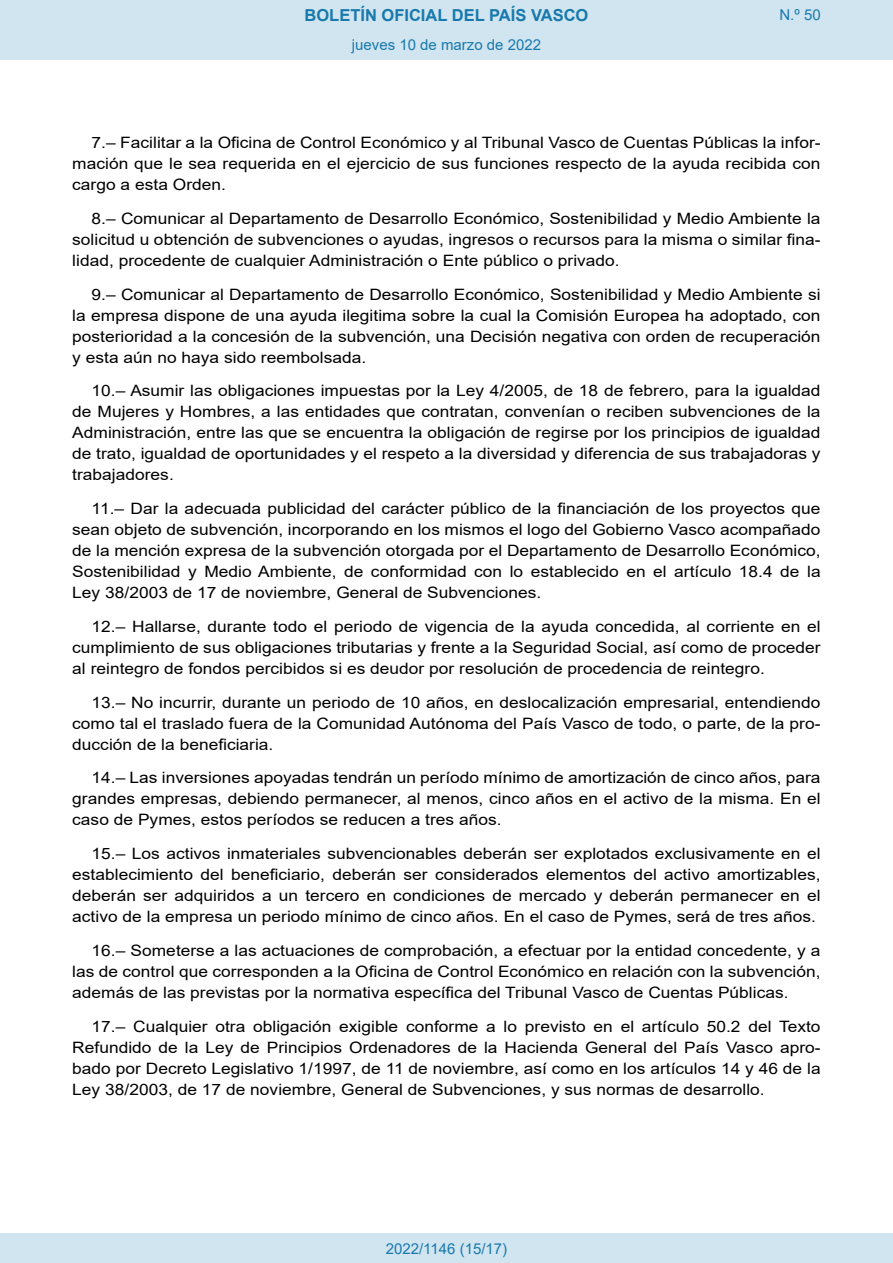
<style>
.page{position:relative;width:893px;height:1263px;background:#fff}
.page>*{position:absolute;margin:0;border:0;box-sizing:border-box;transform-origin:0 0}
.t1{font:700 16.5px "Arial";color:#1879ad}
.BOPVDetalle{font:15.6px/21px "Arial";color:#000;text-align:justify;scale:1.11 1}
.Paginacion_Centro{font:15px "Arial";color:#1879ad}
</style>
<div class="page">
<div style="left:0;top:0;width:893px;height:60px;background:#d0e5f0"></div>
<div style="left:0;top:1233px;width:893px;height:30px;background:#d0e5f0"></div>
<p class="t1" style="left:305px;top:3px;width:285px">BOLETÍN OFICIAL DEL PAÍS VASCO</p>
<p class="Paginacion_Centro" style="left:352px;top:35px;width:191px">jueves 10 de marzo de 2022</p>
<p class="Paginacion_Centro" style="left:779px;top:5px;width:43px">N.º 50</p>
<p class="BOPVDetalle" style="left:72px;top:132px;width:676px;text-indent:19px">7.– Facilitar a la Oficina de Control Económico y al Tribunal Vasco de Cuentas Públicas la infor&shy;mación que le sea requerida en el ejercicio de sus funciones respecto de la ayuda recibida con cargo a esta Orden.</p>
<p class="BOPVDetalle" style="left:72px;top:208px;width:676px;text-indent:19px">8.– Comunicar al Departamento de Desarrollo Económico, Sostenibilidad y Medio Ambiente la solicitud u obtención de subvenciones o ayudas, ingresos o recursos para la misma o similar fina&shy;lidad, procedente de cualquier Administración o Ente público o privado.</p>
<p class="BOPVDetalle" style="left:72px;top:284px;width:676px;text-indent:19px">9.– Comunicar al Departamento de Desarrollo Económico, Sostenibilidad y Medio Ambiente si la empresa dispone de una ayuda ilegitima sobre la cual la Comisión Europea ha adoptado, con posterioridad a la concesión de la subvención, una Decisión negativa con orden de recuperación y esta aún no haya sido reembolsada.</p>
<p class="BOPVDetalle" style="left:72px;top:380px;width:676px;text-indent:19px">10.– Asumir las obligaciones impuestas por la Ley 4/2005, de 18 de febrero, para la igualdad de Mujeres y Hombres, a las entidades que contratan, convenían o reciben subvenciones de la Administración, entre las que se encuentra la obligación de regirse por los principios de igualdad de trato, igualdad de oportunidades y el respeto a la diversidad y diferencia de sus trabajadoras y trabajadores.</p>
<p class="BOPVDetalle" style="left:72px;top:498px;width:676px;text-indent:19px">11.– Dar la adecuada publicidad del carácter público de la financiación de los proyectos que sean objeto de subvención, incorporando en los mismos el logo del Gobierno Vasco acompañado de la mención expresa de la subvención otorgada por el Departamento de Desarrollo Económico, Sostenibilidad y Medio Ambiente, de conformidad con lo establecido en el artículo 18.4 de la Ley 38/2003 de 17 de noviembre, General de Subvenciones.</p>
<p class="BOPVDetalle" style="left:72px;top:616px;width:676px;text-indent:19px">12.– Hallarse, durante todo el periodo de vigencia de la ayuda concedida, al corriente en el cumplimiento de sus obligaciones tributarias y frente a la Seguridad Social, así como de proceder al reintegro de fondos percibidos si es deudor por resolución de procedencia de reintegro.</p>
<p class="BOPVDetalle" style="left:72px;top:692px;width:676px;text-indent:19px">13.– No incurrir, durante un periodo de 10 años, en deslocalización empresarial, entendiendo como tal el traslado fuera de la Comunidad Autónoma del País Vasco de todo, o parte, de la pro&shy;ducción de la beneficiaria.</p>
<p class="BOPVDetalle" style="left:72px;top:767px;width:676px;text-indent:19px">14.– Las inversiones apoyadas tendrán un período mínimo de amortización de cinco años, para grandes empresas, debiendo permanecer, al menos, cinco años en el activo de la misma. En el caso de Pymes, estos períodos se reducen a tres años.</p>
<p class="BOPVDetalle" style="left:72px;top:843px;width:676px;text-indent:19px">15.– Los activos inmateriales subvencionables deberán ser explotados exclusivamente en el establecimiento del beneficiario, deberán ser considerados elementos del activo amortizables, deberán ser adquiridos a un tercero en condiciones de mercado y deberán permanecer en el activo de la empresa un periodo mínimo de cinco años. En el caso de Pymes, será de tres años.</p>
<p class="BOPVDetalle" style="left:72px;top:940px;width:676px;text-indent:19px">16.– Someterse a las actuaciones de comprobación, a efectuar por la entidad concedente, y a las de control que corresponden a la Oficina de Control Económico en relación con la subvención, además de las previstas por la normativa específica del Tribunal Vasco de Cuentas Públicas.</p>
<p class="BOPVDetalle" style="left:72px;top:1016px;width:676px;text-indent:19px">17.– Cualquier otra obligación exigible conforme a lo previsto en el artículo 50.2 del Texto Refundido de la Ley de Principios Ordenadores de la Hacienda General del País Vasco apro&shy;bado por Decreto Legislativo 1/1997, de 11 de noviembre, así como en los artículos 14 y 46 de la Ley 38/2003, de 17 de noviembre, General de Subvenciones, y sus normas de desarrollo.</p>
<p class="Paginacion_Centro" style="left:386px;top:1238px;width:123px">2022/1146 (15/17)</p>
</div>
